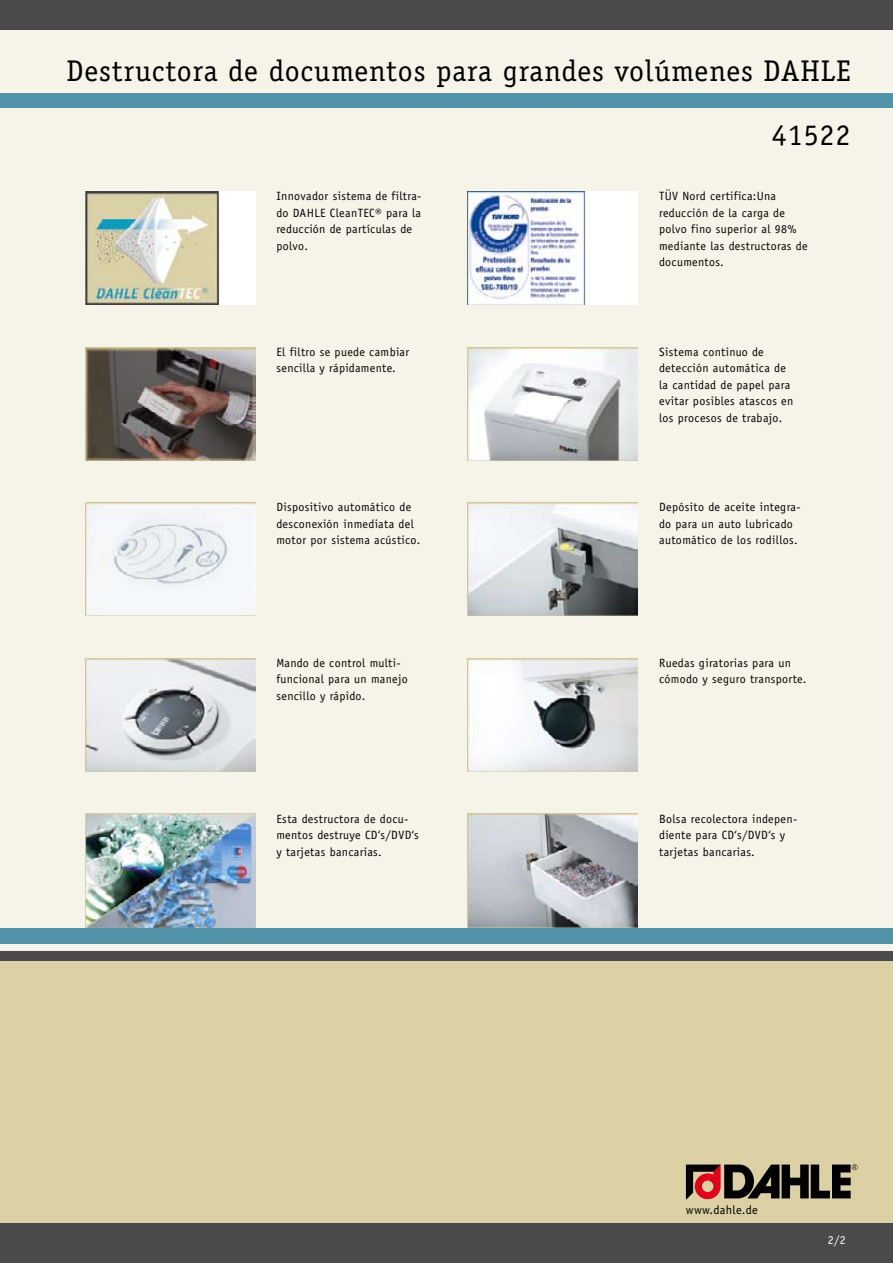
<style>
.page{position:relative;width:893px;height:1263px;background:#f6f3e8}
.page>*{position:absolute;margin:0;border:0;box-sizing:border-box;transform-origin:0 0}
.t1{font:30px "Officina Serif Std";letter-spacing:.03em;color:#000}
.t2{font:12.3px "Officina Sans Std";letter-spacing:.03em;color:#000}
.t3{font:12px/16.5px "Officina Sans Std";letter-spacing:.03em;color:#000}
.t4{font:12px "Officina Sans Std";color:#fff}
</style>
<div class="page">
<div style="left:0;top:0;width:893px;height:30px;background:#4b4b4d"></div>
<div style="left:0;top:956px;width:893px;height:282px;background:#dbd1a5"></div>
<div style="left:0;top:1224px;width:893px;height:39px;background:#4b4b4d"></div>
<div style="left:0;top:928px;width:893px;height:15px;background:#5193a9"></div>
<div style="left:0;top:951px;width:893px;height:9px;background:#4b4b4d"></div>
<svg style="left:686px;top:1164px;width:172px;height:36px"></svg>
<div style="left:0;top:94px;width:893px;height:14px;background:#5193a9"></div>
<img style="left:85px;top:191px;width:170px;height:113px">
<img style="left:468px;top:191px;width:170px;height:113px">
<img style="left:85px;top:347px;width:170px;height:113px">
<img style="left:468px;top:347px;width:170px;height:113px">
<img style="left:85px;top:503px;width:170px;height:113px">
<img style="left:468px;top:503px;width:170px;height:113px">
<img style="left:85px;top:658px;width:170px;height:113px">
<img style="left:468px;top:658px;width:170px;height:113px">
<img style="left:85px;top:814px;width:170px;height:113px">
<img style="left:468px;top:814px;width:170px;height:113px">
<h1 class="t1" style="left:66px;top:53px;width:786px">Destructora de documentos para grandes volúmenes DAHLE</h1>
<h1 class="t1" style="left:772px;top:117px;width:80px">41522</h1>
<p class="t3" style="left:276px;top:188px;width:147px">Innovador sistema de filtra&shy;do DAHLE CleanTEC® para la reducción de partículas de polvo.</p>
<p class="t3" style="left:659px;top:188px;width:150px">TÜV Nord certifica:Una reducción de la carga de polvo fino superior al 98% mediante las destructoras de documentos.</p>
<p class="t3" style="left:276px;top:343px;width:134px">El filtro se puede cambiar sencilla y rápidamente.</p>
<p class="t3" style="left:659px;top:343px;width:136px">Sistema continuo de detección automática de la cantidad de papel para evitar posibles atascos en los procesos de trabajo.</p>
<p class="t3" style="left:276px;top:499px;width:146px">Dispositivo automático de desconexión inmediata del motor por sistema acústico.</p>
<p class="t3" style="left:659px;top:499px;width:143px">Depósito de aceite integra&shy;do para un auto lubricado automático de los rodillos.</p>
<p class="t3" style="left:276px;top:655px;width:133px">Mando de control multi&shy;funcional para un manejo sencillo y rápido.</p>
<p class="t3" style="left:659px;top:655px;width:149px">Ruedas giratorias para un cómodo y seguro transporte.</p>
<p class="t3" style="left:276px;top:810px;width:144px">Esta destructora de docu&shy;mentos destruye CD‘s/DVD‘s y tarjetas bancarias.</p>
<p class="t3" style="left:659px;top:810px;width:140px">Bolsa recolectora indepen&shy;diente para CD‘s/DVD‘s y tarjetas bancarias.</p>
<p class="t2" style="left:686px;top:1203px;width:73px">www.dahle.de</p>
<p class="t4" style="left:828px;top:1233px;width:20px">2/2</p>
</div>
